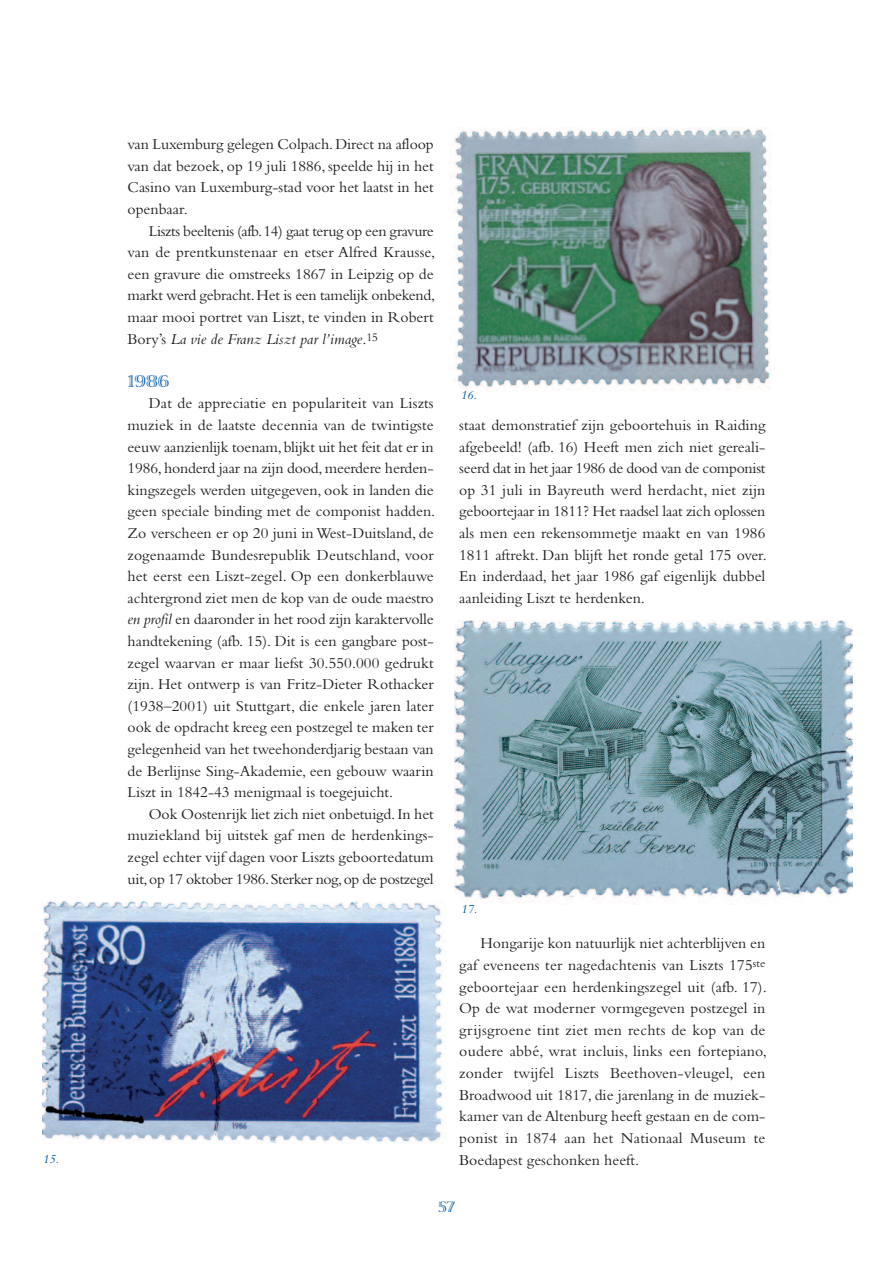
<style>
.page{position:relative;width:893px;height:1263px;background:#fff}
.page>*{position:absolute;margin:0;border:0;box-sizing:border-box;transform-origin:0 0}
.t1{font:18px "Viva";color:#015aaa}
.t2{font:15.75px/21.6px "Bembo";color:#231f20;text-align:justify}
.t3{font:15.75px "Viva";color:#015aaa}
.t4{font:italic 12.75px "Bembo";color:#015aaa}
.s1{font-style:italic}
</style>
<div class="page">
<img style="left:43px;top:901px;width:400px;height:242px">
<img style="left:453px;top:128px;width:318px;height:262px">
<img style="left:454px;top:620px;width:399px;height:284px">
<p class="t4" style="left:43px;top:1154px;width:18px">15.</p>
<p class="t2" style="left:128px;top:135px;width:308px">van Luxemburg gelegen Colpach.Direct na afloop van dat bezoek, op 19 juli 1886, speelde hij in het Casino van Luxemburg-stad voor het laatst in het openbaar.</p>
<p class="t2" style="left:128px;top:221px;width:309px;text-indent:21px">Liszts beeltenis (afb.14) gaat terug op een gravure van de prentkunstenaar en etser Alfred Krausse, een gravure die omstreeks 1867 in Leipzig op de markt werd gebracht.Het is een tamelijk onbekend, maar mooi portret van Liszt, te vinden in Robert Bory’s <span class="s1">La vie de Franz Liszt par l’image</span>.<sup>15</sup></p>
<p class="t1" style="left:128px;top:374px;width:43px">1986</p>
<p class="t2" style="left:128px;top:394px;width:309px;text-indent:21px">Dat de appreciatie en populariteit van Liszts muziek in de laatste decennia van de twintigste eeuw aanzienlijk toenam,blijkt uit het feit dat er in 1986,honderd jaar na zijn dood,meerdere herden&shy;kingszegels werden uitgegeven, ook in landen die geen speciale binding met de componist hadden.<br>Zo verscheen er op 20 juni inWest-Duitsland, de zogenaamde Bundesrepublik Deutschland, voor het eerst een Liszt-zegel. Op een donkerblauwe achtergrond ziet men de kop van de oude maestro <span class="s1">en profil</span> en daaronder in het rood zijn karaktervolle handtekening (afb. 15). Dit is een gangbare post&shy;zegel waarvan er maar liefst 30.550.000 gedrukt zijn. Het ontwerp is van Fritz-Dieter Rothacker (1938–2001) uit Stuttgart, die enkele jaren later ook de opdracht kreeg een postzegel te maken ter gelegenheid van het tweehonderdjarig bestaan van de Berlijnse Sing-Akademie, een gebouw waarin Liszt in 1842-43 menigmaal is toegejuicht.</p>
<p class="t2" style="left:128px;top:805px;width:308px;text-indent:21px">Ook Oostenrijk liet zich niet onbetuigd.In het muziekland bij uitstek gaf men de herdenkings&shy;zegel echter vijf dagen voor Liszts geboortedatum uit,op 17 oktober 1986.Sterker nog,op de postzegel</p>
<p class="t4" style="left:460px;top:390px;width:18px">16.</p>
<p class="t2" style="left:459px;top:416px;width:309px">staat demonstratief zijn geboortehuis in Raiding afgebeeld! (afb. 16) Heeft men zich niet gereali&shy;seerd dat in het jaar 1986 de dood van de componist op 31 juli in Bayreuth werd herdacht, niet zijn geboortejaar in 1811? Het raadsel laat zich oplossen als men een rekensommetje maakt en van 1986<br>1811 aftrekt. Dan blijft het ronde getal 175 over.<br>En inderdaad, het jaar 1986 gaf eigenlijk dubbel aanleiding Liszt te herdenken.</p>
<p class="t4" style="left:461px;top:905px;width:18px">17.</p>
<p class="t2" style="left:459px;top:934px;width:309px;text-indent:21px">Hongarije kon natuurlijk niet achterblijven en gaf eveneens ter nagedachtenis van Liszts 175<sup>ste </sup>geboortejaar een herdenkingszegel uit (afb. 17).<br>Op de wat moderner vormgegeven postzegel in grijsgroene tint ziet men rechts de kop van de oudere abbé, wrat incluis, links een fortepiano, zonder twijfel Liszts Beethoven-vleugel, een Broadwood uit 1817, die jarenlang in de muziek&shy;kamer van de Altenburg heeft gestaan en de com&shy;ponist in 1874 aan het Nationaal Museum te Boedapest geschonken heeft.</p>
<p class="t3" style="left:438px;top:1200px;width:18px">57</p>
</div>
